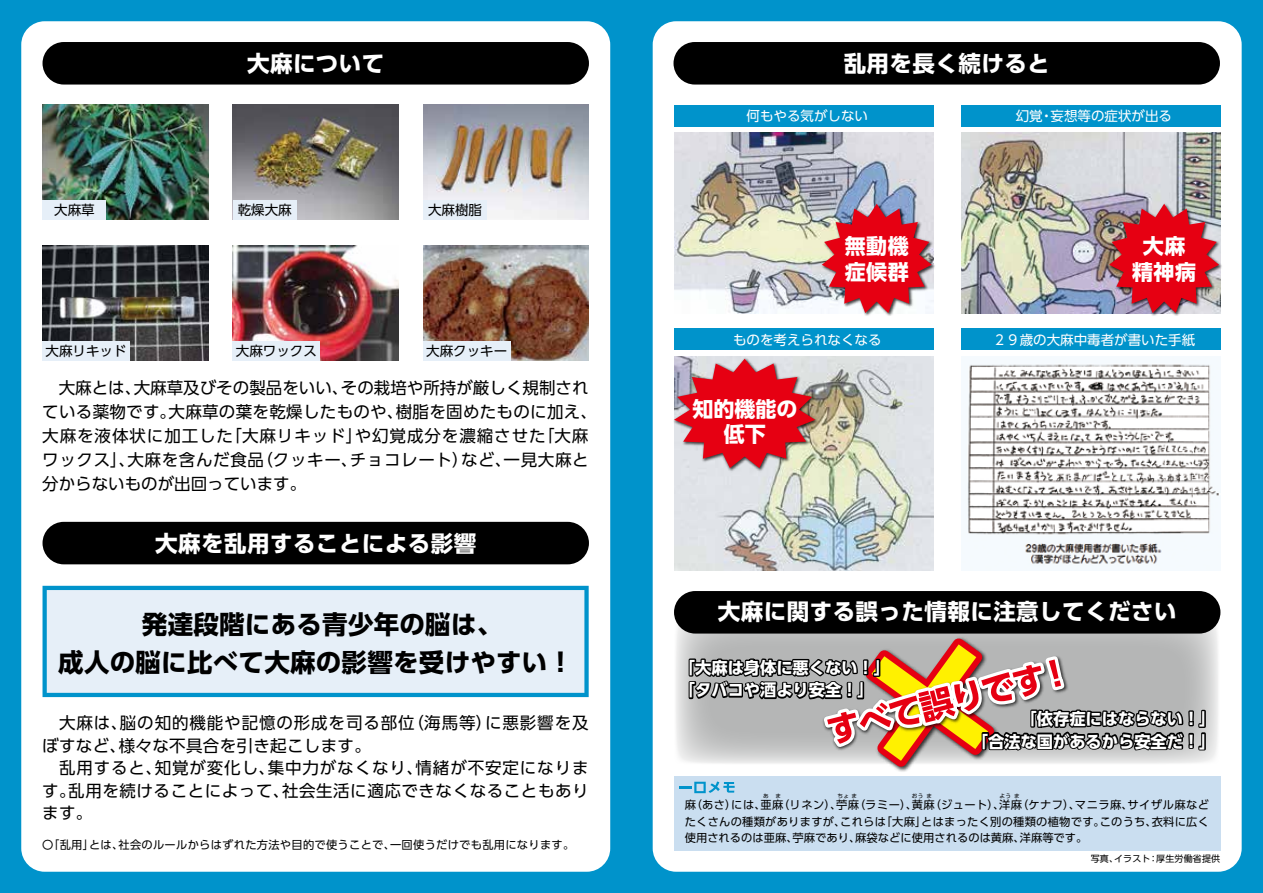
<style>
.page{position:relative;width:1263px;height:893px;background:#0093cb}
.page>*{position:absolute;margin:0;border:0;box-sizing:border-box;transform-origin:0 0}
.t1{font:700 25.5px/37.5px "UD Shin Go Pro";letter-spacing:.01em;color:#000;text-align:center}
.t2{font:700 22.5px "UD Shin Go Pro";letter-spacing:.02em;color:#fff}
.t3{font:700 21px/25.5px "UD Shin Go Pro";letter-spacing:.02em;color:#fff;text-align:center}
.t4{font:16.5px/22.5px "UD Shin Go Pro";letter-spacing:.035em;color:#000}
.t5{font:16.5px "UD Shin Go Pro";letter-spacing:.055em;color:#000}
.t6{font:700 16.5px/22.5px "UD Shin Go Pro";color:#fff;text-align:right}
.t7{font:16.5px/24px "UD Shin Go Pro";color:#000}
.t8{font:13.5px "UD Shin Go Pro";color:#fff}
.t9{font:13.5px "UD Shin Go Pro";color:#000}
.t10{font:11.25px "UD Shin Go Pro";letter-spacing:.025em;color:#000}
.t11{font:11.25px "UD Shin Go Pro";letter-spacing:.005em;color:#000}
.t12{font:9px "UD Shin Go Pro";letter-spacing:.02em;color:#000}
.t13{font:5.55px "UD Shin Go Pro";color:#000}
</style>
<div class="page">
<div style="left:21px;top:21px;width:589px;height:851px;background:#fff;border-radius:23px"></div>
<div style="left:653px;top:21px;width:589px;height:851px;background:#fff;border-radius:23px"></div>
<svg style="left:674px;top:617px;width:546px;height:144px"></svg>
<img style="left:674px;top:133px;width:260px;height:181px">
<img style="left:961px;top:133px;width:259px;height:181px">
<img style="left:674px;top:356px;width:260px;height:214px">
<img style="left:423px;top:245px;width:166px;height:115px">
<img style="left:233px;top:245px;width:166px;height:115px">
<img style="left:43px;top:245px;width:165px;height:115px">
<img style="left:423px;top:105px;width:166px;height:115px">
<img style="left:233px;top:105px;width:166px;height:115px">
<img style="left:43px;top:105px;width:165px;height:115px">
<svg style="left:43px;top:586px;width:546px;height:111px;background:#d1e6f4"></svg>
<div style="left:674px;top:776px;width:546px;height:74px;background:#cadef0"></div>
<div style="left:43px;top:42px;width:546px;height:43px;background:#000;border-radius:21px"></div>
<div style="left:674px;top:591px;width:546px;height:43px;background:#000;border-radius:21px"></div>
<div style="left:674px;top:105px;width:260px;height:21px;background:#0093cb"></div>
<div style="left:961px;top:105px;width:259px;height:21px;background:#0093cb"></div>
<div style="left:674px;top:329px;width:260px;height:21px;background:#0093cb"></div>
<div style="left:961px;top:329px;width:259px;height:21px;background:#0093cb"></div>
<div style="left:673px;top:42px;width:547px;height:43px;background:#000;border-radius:21px"></div>
<div style="left:43px;top:522px;width:546px;height:42px;background:#000;border-radius:21px"></div>
<img style="left:1106px;top:201px;width:116px;height:115px">
<img style="left:1109px;top:204px;width:110px;height:109px">
<img style="left:819px;top:201px;width:116px;height:115px">
<img style="left:822px;top:204px;width:110px;height:109px">
<img style="left:673px;top:356px;width:148px;height:118px">
<svg style="left:674px;top:359px;width:141px;height:109px;background:#d84c56"></svg>
<div style="left:43px;top:201px;width:63px;height:19px;background:#e6eff8"></div>
<div style="left:423px;top:201px;width:64px;height:19px;background:#e6eff8"></div>
<div style="left:233px;top:201px;width:64px;height:19px;background:#e6eff8"></div>
<div style="left:43px;top:341px;width:87px;height:19px;background:#e6eff8"></div>
<div style="left:233px;top:341px;width:87px;height:19px;background:#e6eff8"></div>
<div style="left:423px;top:341px;width:87px;height:19px;background:#e6eff8"></div>
<svg style="left:679px;top:628px;width:528px;height:165px"></svg>
<img style="left:965px;top:364px;width:255px;height:203px">
<p class="t9" style="left:54px;top:199px;width:42px">大麻草</p>
<p class="t9" style="left:46px;top:340px;width:83px">大麻リキッド</p>
<h2 class="t2" style="left:247px;top:45px;width:139px">大麻について</h2>
<p class="t9" style="left:238px;top:199px;width:55px">乾燥大麻</p>
<p class="t9" style="left:236px;top:340px;width:82px">大麻ワックス</p>
<p class="t9" style="left:428px;top:199px;width:55px">大麻樹脂</p>
<p class="t9" style="left:426px;top:340px;width:82px">大麻クッキー</p>
<p class="t7" style="left:134px;top:376px;width:216px">大麻草及びその製品をいい、</p>
<p class="t7" style="left:341px;top:376px;width:249px">その栽培や所持が厳しく規制され</p>
<p class="t4" style="left:42px;top:376px;width:101px">　大麻とは、</p>
<p class="t4" style="left:396px;top:400px;width:203px">樹脂を固めたものに加え、</p>
<p class="t4" style="left:42px;top:400px;width:135px">ている薬物です。</p>
<p class="t4" style="left:169px;top:400px;width:236px">大麻草の葉を乾燥したものや、</p>
<p class="t4" style="left:226px;top:424px;width:138px">「大麻リキッド」</p>
<p class="t4" style="left:538px;top:424px;width:52px">「大麻</p>
<p class="t5" style="left:355px;top:423px;width:192px">や幻覚成分を濃縮させた</p>
<p class="t5" style="left:42px;top:423px;width:192px">大麻を液体状に加工した</p>
<p class="t4" style="left:461px;top:448px;width:52px">など、</p>
<p class="t4" style="left:127px;top:448px;width:138px">大麻を含んだ食品</p>
<p class="t4" style="left:256px;top:448px;width:102px">（クッキー、</p>
<p class="t4" style="left:350px;top:448px;width:120px">チョコレート）</p>
<p class="t4" style="left:504px;top:448px;width:87px">一見大麻と</p>
<p class="t7" style="left:42px;top:448px;width:266px">ワックス」、<br>分からないものが出回っています。</p>
<h2 class="t2" style="left:155px;top:525px;width:322px">大麻を乱用することによる影響</h2>
<h1 class="t1" style="left:58px;top:605px;width:516px">発達段階にある青少年の脳は、<br>成人の脳に比べて大麻の影響を受けやすい!</h1>
<p class="t4" style="left:407px;top:711px;width:86px">（海馬等）</p>
<p class="t5" style="left:120px;top:710px;width:296px">脳の知的機能や記憶の形成を司る部位</p>
<p class="t4" style="left:485px;top:711px;width:105px">に悪影響を及</p>
<p class="t4" style="left:119px;top:711px;width:254px;text-indent:-77px">　大麻は、<br>様々な不具合を引き起こします。</p>
<p class="t4" style="left:42px;top:734px;width:85px">ぼすなど、</p>
<p class="t4" style="left:155px;top:756px;width:122px">知覚が変化し、</p>
<p class="t5" style="left:268px;top:755px;width:157px">集中力がなくなり、</p>
<p class="t5" style="left:416px;top:755px;width:175px">情緒が不安定になりま</p>
<p class="t4" style="left:42px;top:756px;width:121px">　乱用すると、</p>
<p class="t4" style="left:282px;top:779px;width:308px">社会生活に適応できなくなることもあり</p>
<p class="t4" style="left:68px;top:779px;width:223px">乱用を続けることによって、</p>
<p class="t4" style="left:42px;top:779px;width:52px">す。ます。</p>
<p class="t10" style="left:119px;top:835px;width:278px">社会のルールからはずれた方法や目的で使うことで、</p>
<p class="t10" style="left:390px;top:835px;width:186px">一回使うだけでも乱用になります。</p>
<p class="t10" style="left:42px;top:835px;width:53px">「〇乱用」</p>
<p class="t10" style="left:89px;top:835px;width:36px">とは、</p>
<h2 class="t2" style="left:844px;top:45px;width:208px">乱用を長く続けると</h2>
<p class="t8" style="left:746px;top:105px;width:123px">何もやる気がしない</p>
<p class="t8" style="left:1050px;top:105px;width:123px">妄想等の症状が出る</p>
<p class="t8" style="left:1016px;top:105px;width:28px">幻覚</p>
<p class="t8" style="left:1040px;top:105px;width:15px">・</p>
<p class="t3" style="left:845px;top:233px;width:65px;text-align:left">無動機症候群</p>
<p class="t3" style="left:1132px;top:233px;width:65px">大麻精神病</p>
<p class="t8" style="left:733px;top:328px;width:150px">ものを考えられなくなる</p>
<p class="t8" style="left:993px;top:328px;width:204px">２９歳の大麻中毒者が書いた手紙</p>
<p class="t3" style="left:692px;top:395px;width:106px">知的機能の低下</p>
<h2 class="t2" style="left:718px;top:593px;width:460px">大麻に関する誤った情報に注意してください</h2>
<p class="t6" style="left:679px;top:656px;width:213px;text-align:left">「大麻は身体に悪くない!「「タバコや酒より安全!「</p>
<p class="t6" style="left:972px;top:707px;width:245px">「依存症にはならない!「<br>「合法な国があるから安全だ!「</p>
<p class="t13" style="left:912px;top:792px;width:13px">おう</p>
<p class="t13" style="left:999px;top:792px;width:13px">よう</p>
<p class="t13" style="left:763px;top:792px;width:19px">あ　ま</p>
<p class="t13" style="left:837px;top:792px;width:13px">ちょ</p>
<p class="t13" style="left:851px;top:792px;width:7px">ま</p>
<p class="t13" style="left:926px;top:792px;width:7px">ま</p>
<p class="t13" style="left:1014px;top:792px;width:7px">ま</p>
<p class="t10" style="left:1127px;top:796px;width:83px">サイザル麻など</p>
<p class="t10" style="left:930px;top:796px;width:76px">（ジュート）、</p>
<p class="t10" style="left:685px;top:796px;width:53px">（麻あさ）</p>
<p class="t10" style="left:778px;top:796px;width:64px">（リネン）、</p>
<p class="t10" style="left:854px;top:796px;width:64px">（ラミー）、</p>
<p class="t10" style="left:1017px;top:796px;width:64px">（ケナフ）、</p>
<p class="t10" style="left:999px;top:796px;width:24px">洋麻</p>
<p class="t10" style="left:760px;top:796px;width:24px">亜麻</p>
<p class="t10" style="left:836px;top:796px;width:24px">苧麻</p>
<p class="t10" style="left:912px;top:796px;width:24px">黄麻</p>
<p class="t10" style="left:1075px;top:796px;width:59px">マニラ麻、</p>
<p class="t10" style="left:731px;top:796px;width:36px">には、</p>
<p class="t10" style="left:685px;top:812px;width:162px">たくさんの種類がありますが、</p>
<p class="t10" style="left:881px;top:812px;width:47px">「大麻」</p>
<p class="t10" style="left:921px;top:812px;width:185px">とはまったく別の種類の植物です。</p>
<p class="t10" style="left:1152px;top:812px;width:59px">衣料に広く</p>
<p class="t10" style="left:1100px;top:812px;width:59px">このうち、</p>
<p class="t10" style="left:840px;top:812px;width:47px">これらは</p>
<p class="t11" style="left:855px;top:829px;width:171px">麻袋などに使用されるのは黄麻、</p>
<p class="t10" style="left:1020px;top:829px;width:69px">洋麻等です。</p>
<p class="t11" style="left:685px;top:829px;width:115px">使用されるのは亜麻、</p>
<p class="t10" style="left:793px;top:829px;width:69px">苧麻であり、</p>
<p class="t12" style="left:1156px;top:851px;width:66px">厚生労働省提供</p>
<p class="t12" style="left:1091px;top:851px;width:29px">写真、</p>
<p class="t12" style="left:1114px;top:851px;width:38px">イラスト</p>
<p class="t12" style="left:1149px;top:851px;width:10px">：</p>
</div>
